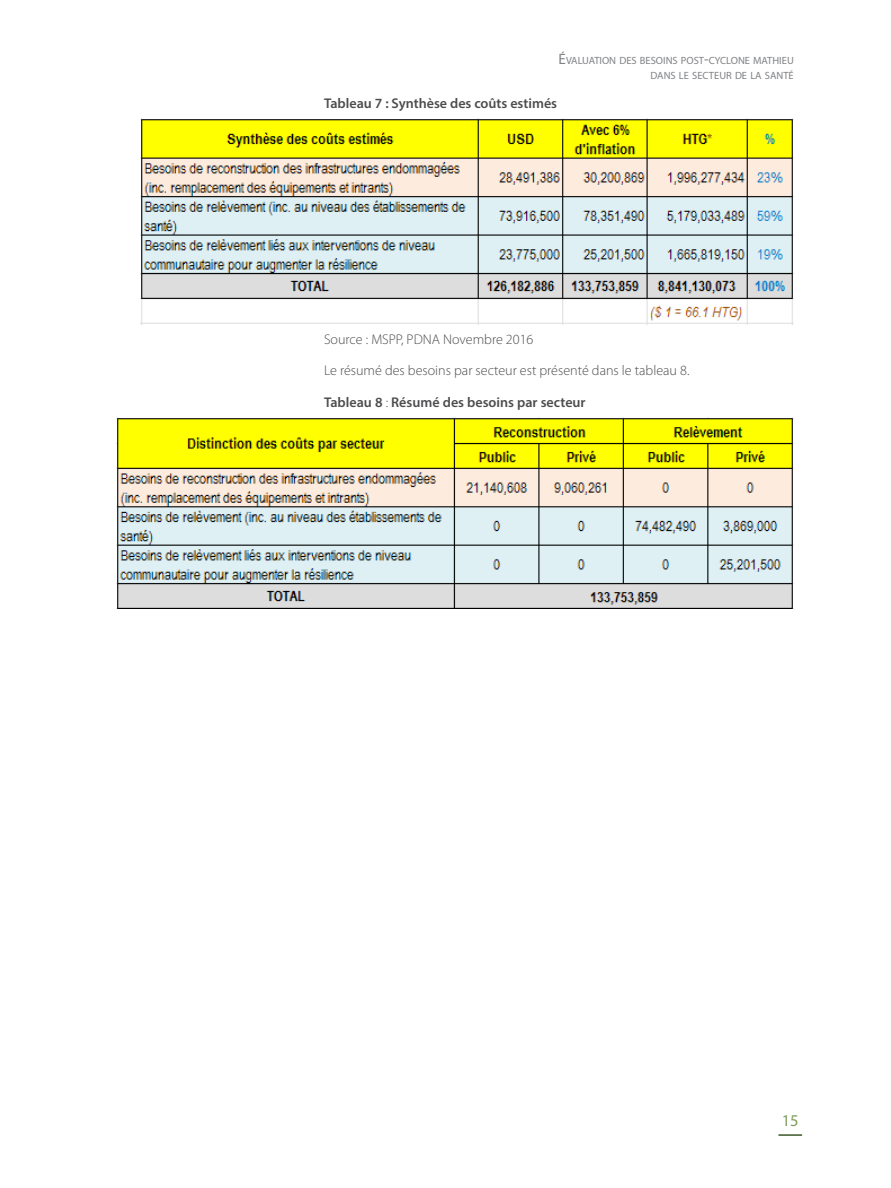
<style>
.page{position:relative;width:891px;height:1188px;background:#fff}
.page>*{position:absolute;margin:0;border:0;box-sizing:border-box;transform-origin:0 0}
.t1{font:16.5px "Myriad Pro";color:#7d9c58}
.t2{font:300 14.1px "Myriad Pro";color:#4d4d4f}
.t3{font:600 14.1px "Myriad Pro";color:#4d4d4f}
.t4{font:10.5px/15px "Myriad Pro";color:#808285;text-align:right}
.s1{font-size:15px}
.s2{font-weight:300}
</style>
<div class="page">
<hr style="left:778px;top:1134px;width:24px;height:2px;background:#3b5829">
<img style="left:140px;top:118px;width:654px;height:206px">
<img style="left:117px;top:417px;width:677px;height:191px">
<p class="t4" style="left:559px;top:53px;width:237px"><span class="s1">É</span>VALUATION DES BESOINS POST<span class="s1">-</span>CYCLONE MATHIEU<br>DANS LE SECTEUR DE LA SANTÉ</p>
<p class="t3" style="left:324px;top:95px;width:235px">Tableau 7 : Synthèse des coûts estimés</p>
<p class="t2" style="left:324px;top:331px;width:211px">Source : MSPP, PDNA Novembre 2016</p>
<p class="t2" style="left:324px;top:363px;width:367px">Le résumé des besoins par secteur est présenté dans le tableau 8.</p>
<p class="t3" style="left:324px;top:393px;width:263px">Tableau 8 <span class="s2">:</span> Résumé des besoins par secteur</p>
<p class="t1" style="left:782px;top:1110px;width:18px">15</p>
</div>
